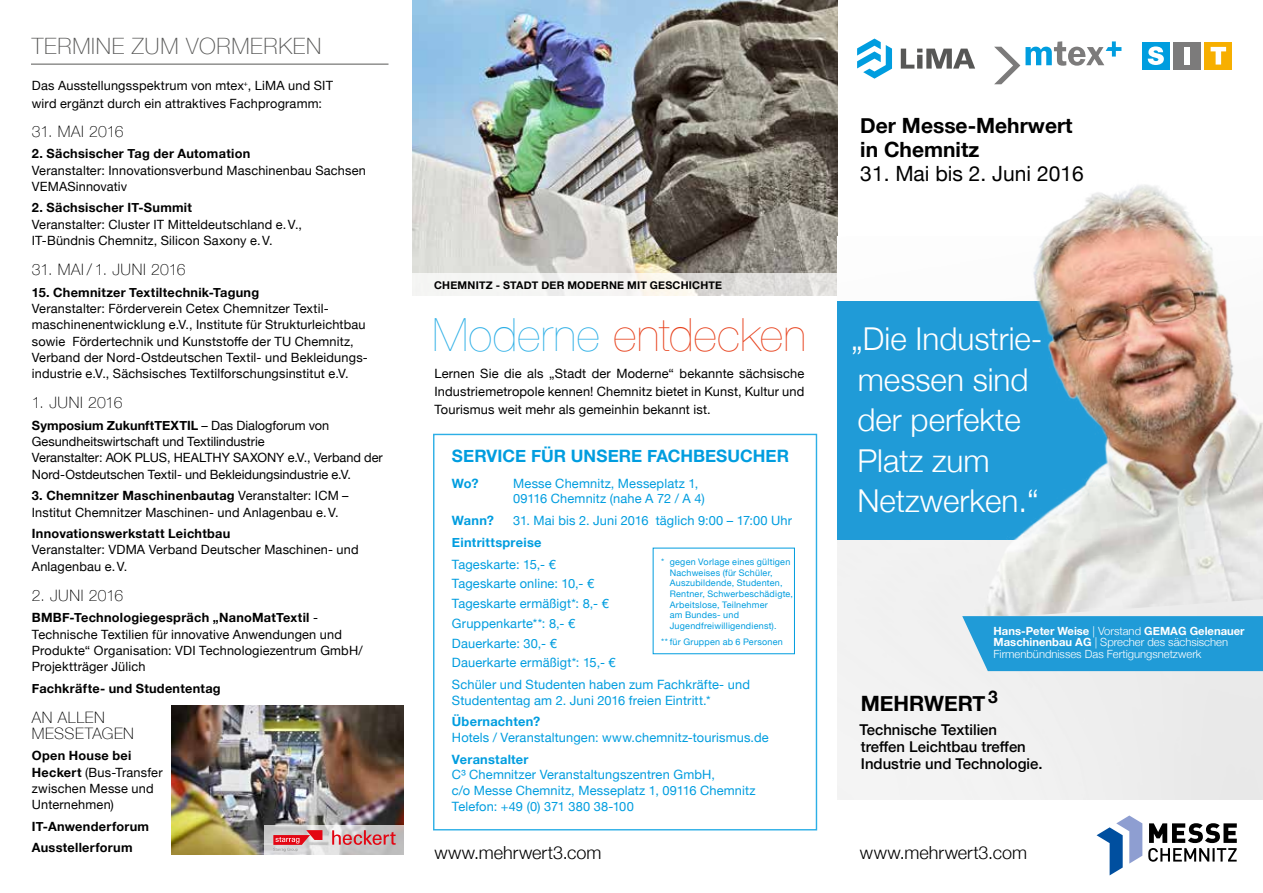
<style>
.page{position:relative;width:1263px;height:893px;background:#fff}
.page>*{position:absolute;margin:0;border:0;box-sizing:border-box;transform-origin:0 0}
.t1{font:200 45.75px "Helvetica Neue";letter-spacing:.01em;color:#e7411c}
.t2{font:300 31.5px/40.5px "Helvetica Neue";color:#fff}
.t3{font:100 22.5px "Helvetica Neue";letter-spacing:.03em;color:#575756}
.t4{font:700 21.15px "Helvetica Neue";color:#000}
.t5{font:700 21px/24px "Helvetica Neue";color:#000}
.t6{font:21px "Helvetica Neue";color:#000}
.t7{font:300 18px "Helvetica Neue";letter-spacing:.005em;color:#000}
.t8{font:700 17.1px "Helvetica Neue";color:#009ddf}
.t9{font:100 15.75px/16.4px "Helvetica Neue";letter-spacing:.035em;color:#000}
.t10{font:100 15.75px "Helvetica Neue";letter-spacing:.005em;color:#000}
.t11{font:500 14.85px/17.4px "Helvetica Neue";color:#000}
.t12{font:12.9px/19.6px "Helvetica Neue";letter-spacing:.01em;color:#009ddf}
.t13{font:12.9px/18px "Helvetica Neue";letter-spacing:.01em;color:#000;text-align:justify}
.t14{font:700 12.9px "Helvetica Neue";letter-spacing:.02em;color:#009ddf}
.t15{font:12.75px/16.4px "Helvetica Neue";letter-spacing:.01em;color:#000}
.t16{font:700 12.75px/21.5px "Helvetica Neue";letter-spacing:.02em;color:#000}
.t17{font:300 11.25px/11.2px "Helvetica Neue";color:#fff}
.t18{font:700 10.65px "Helvetica Neue";letter-spacing:.02em;color:#000}
.t19{font:9px/10.5px "Helvetica Neue";letter-spacing:.025em;color:#009ddf}
.s1{font-weight:700}
.s2{color:#2dafe6}
</style>
<div class="page">
<hr style="left:31px;top:64px;width:357px;height:1px;background:#575756">
<img style="left:412px;top:0;width:426px;height:273px">
<svg style="left:412px;top:273px;width:425px;height:23px;fill:#f4f4f1"></svg>
<div style="left:433px;top:434px;width:384px;height:396px;border:1px solid #2dafe6"></div>
<svg style="left:1148px;top:823px;width:89px;height:39px"></svg>
<svg style="left:1096px;top:815px;width:46px;height:60px"></svg>
<div style="left:838px;top:301px;width:367px;height:239px;background:#209bd7"></div>
<img style="left:935px;top:185px;width:328px;height:431px">
<svg style="left:857px;top:39px;width:35px;height:40px"></svg>
<svg style="left:901px;top:49px;width:74px;height:20px"></svg>
<div style="left:1142px;top:42px;width:27px;height:27px;background:#009ddf"></div>
<div style="left:1173px;top:42px;width:28px;height:27px;background:#7c7b7b"></div>
<div style="left:1204px;top:42px;width:28px;height:27px;background:#f7af00"></div>
<svg style="left:1148px;top:46px;width:16px;height:19px"></svg>
<div style="left:1184px;top:47px;width:6px;height:18px;background:#fff"></div>
<svg style="left:1210px;top:47px;width:16px;height:18px"></svg>
<svg style="left:994px;top:41px;width:127px;height:43px"></svg>
<div style="left:962px;top:616px;width:301px;height:55px;background:#209bd7"></div>
<img style="left:172px;top:706px;width:232px;height:148px">
<svg style="left:264px;top:825px;width:140px;height:29px;background:#cdcccc"></svg>
<svg style="left:332px;top:830px;width:64px;height:15px"></svg>
<svg style="left:273px;top:830px;width:49px;height:21px"></svg>
<h3 class="t3" style="left:32px;top:29px;width:291px">TERMINE ZUM VORMERKEN</h3>
<p class="t15" style="left:32px;top:77px;width:303px;line-height:18px">Das Ausstellungsspektrum von mtex<sup>+</sup>, LiMA und SIT wird ergänzt durch ein attraktives Fachprogramm:</p>
<p class="t10" style="left:32px;top:119px;width:93px">31. MAI 2016</p>
<p class="t16" style="left:32px;top:143px;width:220px">2. Sächsischer Tag der Automation</p>
<p class="t15" style="left:32px;top:163px;width:335px">Veranstalter: Innovationsverbund Maschinenbau Sachsen<br>VEMASinnovativ</p>
<p class="t16" style="left:32px;top:198px;width:162px">2. Sächsischer IT-Summit</p>
<p class="t15" style="left:32px;top:217px;width:272px">Veranstalter: Cluster IT Mitteldeutschland e.V.,<br>IT-Bündnis Chemnitz, Silicon Saxony e.V.</p>
<p class="t9" style="left:32px;top:261px;width:155px">31. MAI / 1. JUNI 2016</p>
<p class="t16" style="left:32px;top:282px;width:229px">15. Chemnitzer Textiltechnik-Tagung</p>
<p class="t15" style="left:32px;top:301px;width:337px">Veranstalter: Förderverein Cetex Chemnitzer Textil&shy;maschinenentwicklung e.V., Institute für Strukturleichtbau sowie Fördertechnik und Kunststofe der TU Chemnitz, Verband der Nord-Ostdeutschen Textil- und Bekleidungs&shy;industrie e.V., Sächsisches Textilforschungsinstitut e.V.</p>
<p class="t9" style="left:32px;top:394px;width:92px">1. JUNI 2016</p>
<p class="t15" style="left:32px;top:418px;width:352px"><span class="s1">Symposium ZukunftTEXTIL</span> – Das Dialogforum von Gesundheitswirtschaft und Textilindustrie<br>Veranstalter: AOK PLUS, HEALTHY SAXONY e.V., Verband der Nord-Ostdeutschen Textil- und Bekleidungsindustrie e.V.</p>
<p class="t15" style="left:32px;top:488px;width:318px"><span class="s1">3. Chemnitzer Maschinenbautag</span> Veranstalter: ICM –<br>Institut Chemnitzer Maschinen- und Anlagenbau e.V.</p>
<p class="t16" style="left:32px;top:523px;width:200px">Innovationswerkstatt Leichtbau</p>
<p class="t15" style="left:32px;top:542px;width:328px">Veranstalter: VDMA Verband Deutscher Maschinen- und<br>Anlagenbau e.V.</p>
<p class="t9" style="left:32px;top:586px;width:93px">2. JUNI 2016</p>
<p class="t15" style="left:32px;top:610px;width:332px"><span class="s1">BMBF-Technologiegespräch „NanoMatTextil</span> - Technische Textilien für innovative Anwendungen und Produkte“ Organisation: VDI Technologiezentrum GmbH/ Projektträger Jülich</p>
<p class="t16" style="left:32px;top:678px;width:190px">Fachkräfte- und Studententag</p>
<p class="t9" style="left:32px;top:708px;width:104px">AN ALLEN<br>MESSETAGEN</p>
<p class="t15" style="left:32px;top:748px;width:132px"><span class="s1">Open House bei<br>Heckert</span> (Bus-Transfer zwischen Messe und<br>Unternehmen)</p>
<p class="t16" style="left:32px;top:816px;width:119px">IT-Anwenderforum<br>Ausstellerforum</p>
<p class="t18" style="left:434px;top:277px;width:289px">CHEMNITZ - STADT DER MODERNE MIT GESCHICHTE</p>
<h1 class="t1" style="left:432px;top:299px;width:375px"><span class="s2">Moderne</span> entdecken</h1>
<p class="t13" style="left:434px;top:365px;width:371px">Lernen Sie die als „Stadt der Moderne“ bekannte sächsische Industriemetropole kennen! Chemnitz bietet in Kunst, Kultur und Tourismus weit mehr als gemeinhin bekannt ist.</p>
<h3 class="t8" style="left:452px;top:442px;width:339px">SERVICE FÜR UNSERE FACHBESUCHER</h3>
<p class="t14" style="left:452px;top:473px;width:28px">Wo?</p>
<p class="t12" style="left:513px;top:476px;width:193px;line-height:15.8px">Messe Chemnitz, Messeplatz 1,<br>09116 Chemnitz (nahe A 72 / A 4)</p>
<p class="t14" style="left:452px;top:510px;width:44px">Wann?</p>
<p class="t12" style="left:513px;top:511px;width:280px">31. Mai bis 2. Juni 2016 täglich 9:00 – 17:00 Uhr</p>
<p class="t14" style="left:452px;top:532px;width:91px">Eintrittspreise</p>
<p class="t12" style="left:452px;top:555px;width:165px">Tageskarte: 15,- €<br>Tageskarte online: 10,- €<br>Tageskarte ermäßigt*: 8,- €<br>Gruppenkarte**: 8,- €<br>Dauerkarte: 30,- €<br>Dauerkarte ermäßigt*: 15,- €</p>
<p class="t12" style="left:452px;top:677px;width:300px;line-height:15.8px">Schüler und Studenten haben zum Fachkräfte- und<br>Studententag am 2. Juni 2016 freien Eintritt.*</p>
<p class="t14" style="left:452px;top:712px;width:90px">Übernachten?</p>
<p class="t12" style="left:452px;top:728px;width:318px">Hotels / Veranstaltungen: www.chemnitz-tourismus.de</p>
<p class="t14" style="left:452px;top:749px;width:78px">Veranstalter</p>
<p class="t12" style="left:452px;top:768px;width:305px;line-height:15.8px">C³ Chemnitzer Veranstaltungszentren GmbH,<br>c/o Messe Chemnitz, Messeplatz 1, 09116 Chemnitz<br>Telefon: +49 (0) 371 380 38-100</p>
<p class="t19" style="left:670px;top:558px;width:125px;text-indent:-9px">* gegen Vorlage eines gültigen<br>Nachweises (für Schüler,<br>Auszubildende, Studenten,<br>Rentner, Schwerbeschädigte,<br>Arbeitslose, Teilnehmer<br>am Bundes- und<br>Jugendfreiwilligendienst).</p>
<p class="t19" style="left:661px;top:637px;width:123px">** für Gruppen ab 6 Personen</p>
<h3 class="t5" style="left:860px;top:114px;width:214px">Der Messe-Mehrwert in Chemnitz</h3>
<h3 class="t6" style="left:860px;top:158px;width:225px">31. Mai bis 2. Juni 2016</h3>
<h2 class="t2" style="left:851px;top:316px;width:193px">„Die Industrie&shy;messen sind der perfekte<br>Platz zum<br>Netzwerken.“</h2>
<p class="t17" style="left:993px;top:625px;width:253px"><span class="s1">Hans-Peter Weise</span> | Vorstand <span class="s1">GEMAG Gelenauer<br>Maschinenbau AG</span> | Sprecher des sächsischen<br>Firmenbündnisses Das Fertigungsnetzwerk</p>
<h3 class="t4" style="left:861px;top:687px;width:139px">MEHRWERT<sup>3</sup></h3>
<p class="t11" style="left:859px;top:719px;width:185px">Technische Textilien treffen Leichtbau treffen<br>Industrie und Technologie.</p>
<h3 class="t7" style="left:434px;top:838px;width:169px">www.mehrwert3.com</h3>
<h3 class="t7" style="left:860px;top:838px;width:169px">www.mehrwert3.com</h3>
</div>
